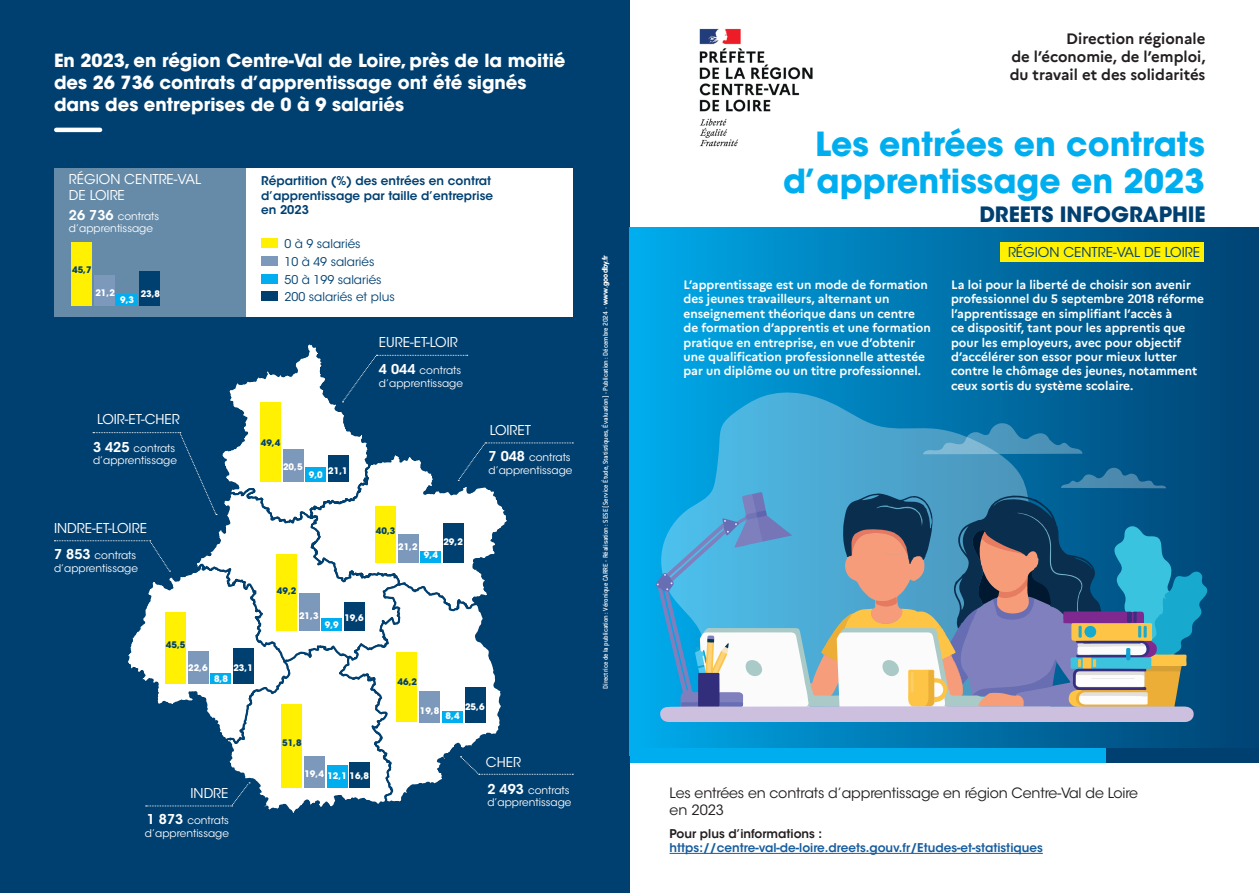
<style>
.page{position:relative;width:1259px;height:893px;background:#fff}
.page>*{position:absolute;margin:0;border:0;box-sizing:border-box;transform-origin:0 0}
.t1{font:700 33px/37.5px "ITC Avant Garde Std";color:#00aeef;text-align:right}
.t2{font:700 21px "ITC Avant Garde Std";color:#004071}
.t3{font:700 18px/21.6px "ITC Avant Garde Std";color:#fff}
.t4{font:700 15px/18px "Marianne";color:#231f20;text-align:justify}
.t5{font:14.1px/17px "ITC Avant Garde Std";letter-spacing:-.01em;color:#231f20}
.t6{font:13.5px/16.2px "ITC Avant Garde Std";color:#fff}
.t7{font:13.5px "ITC Avant Garde Std";color:#004071}
.t8{font:700 12px/14.4px "Marianne";color:#fff}
.t9{font:600 12px/14.4px "ITC Avant Garde Std";color:#004071}
.t10{font:600 12px "ITC Avant Garde Std";color:#175d9e}
.t11{font:12px/18px "ITC Avant Garde Std";color:#004071}
.t12{font:600 12px "ITC Avant Garde Std";color:#231f20}
.t13{font:10.5px/12.6px "ITC Avant Garde Std";color:#fff}
.t14{font:700 9px "ITC Avant Garde Std";color:#fff}
.t15{font:700 9px "ITC Avant Garde Std";color:#004071}
.t16{font:500 7.5px "Conduit ITC";letter-spacing:-.01em;color:#fff}
.s1{font-weight:600;font-size:13.5px}
.s2{font-family:"VAG Rounded Std";font-weight:700}
</style>
<div class="page">
<div style="left:0;top:0;width:629px;height:893px;background:#004071"></div>
<div style="left:629px;top:228px;width:630px;height:528px;background:linear-gradient(to right,#00abeb,#024270)"></div>
<hr style="left:669px;top:853px;width:374px;height:1px;background:#175d9e">
<div style="left:1105px;top:749px;width:154px;height:14px;background:#004071"></div>
<div style="left:630px;top:749px;width:475px;height:14px;background:#00aeef"></div>
<hr style="left:56px;top:128px;width:44px;height:4px;background:#fff">
<svg style="left:54px;top:344px;width:519px;height:469px"></svg>
<div style="left:1000px;top:243px;width:204px;height:19px;background:#fff101"></div>
<svg style="left:659px;top:388px;width:371px;height:79px;background:#2599cc"></svg>
<svg style="left:923px;top:423px;width:159px;height:31px;background:#3689b4"></svg>
<svg style="left:655px;top:467px;width:552px;height:255px;background:#6a98b3"></svg>
<div style="left:328px;top:455px;width:20px;height:27px;background:#004071"></div>
<div style="left:305px;top:467px;width:21px;height:15px;background:#00aeef"></div>
<div style="left:283px;top:450px;width:20px;height:32px;background:#7c98bb"></div>
<div style="left:260px;top:402px;width:20px;height:80px;background:#fff101"></div>
<div style="left:443px;top:523px;width:20px;height:39px;background:#004071"></div>
<div style="left:420px;top:551px;width:21px;height:11px;background:#00aeef"></div>
<div style="left:398px;top:534px;width:20px;height:28px;background:#7c98bb"></div>
<div style="left:375px;top:506px;width:20px;height:56px;background:#fff101"></div>
<div style="left:344px;top:602px;width:20px;height:29px;background:#004071"></div>
<div style="left:321px;top:618px;width:21px;height:13px;background:#00aeef"></div>
<div style="left:299px;top:593px;width:20px;height:38px;background:#7c98bb"></div>
<div style="left:276px;top:554px;width:20px;height:77px;background:#fff101"></div>
<div style="left:233px;top:648px;width:21px;height:35px;background:#004071"></div>
<div style="left:211px;top:673px;width:20px;height:10px;background:#00aeef"></div>
<div style="left:188px;top:651px;width:20px;height:32px;background:#7c98bb"></div>
<div style="left:165px;top:612px;width:21px;height:71px;background:#fff101"></div>
<div style="left:349px;top:763px;width:21px;height:25px;background:#004071"></div>
<div style="left:327px;top:765px;width:20px;height:23px;background:#00aeef"></div>
<div style="left:304px;top:757px;width:20px;height:31px;background:#7c98bb"></div>
<div style="left:281px;top:704px;width:21px;height:84px;background:#fff101"></div>
<div style="left:465px;top:687px;width:20px;height:36px;background:#004071"></div>
<div style="left:442px;top:711px;width:20px;height:12px;background:#00aeef"></div>
<div style="left:419px;top:691px;width:21px;height:32px;background:#7c98bb"></div>
<div style="left:396px;top:652px;width:21px;height:69px;background:#fff101"></div>
<div style="left:54px;top:169px;width:192px;height:148px;background:#658ba9"></div>
<div style="left:139px;top:272px;width:21px;height:34px;background:#004071"></div>
<div style="left:117px;top:295px;width:20px;height:11px;background:#00aeef"></div>
<div style="left:94px;top:276px;width:20px;height:30px;background:#7c98bb"></div>
<div style="left:71px;top:242px;width:21px;height:64px;background:#fff101"></div>
<div style="left:246px;top:168px;width:326px;height:149px;background:#fff"></div>
<div style="left:261px;top:238px;width:16px;height:10px;background:#fff101"></div>
<div style="left:261px;top:256px;width:16px;height:10px;background:#7c98bb"></div>
<div style="left:261px;top:274px;width:17px;height:10px;background:#00aeef"></div>
<div style="left:261px;top:291px;width:17px;height:10px;background:#004071"></div>
<img style="left:699px;top:28px;width:114px;height:119px">
<h3 class="t3" style="left:54px;top:50px;width:513px">En 2023, en région Centre-Val de Loire, près de la moitié des 26 736 contrats d’apprentissage ont été signés dans des entreprises de 0 à 9 salariés</h3>
<p class="t6" style="left:69px;top:171px;width:134px">RÉGION CENTRE-VAL<br>DE LOIRE</p>
<p class="t13" style="left:69px;top:210px;width:92px"><span class="s1">26 736</span> contrats d’apprentissage</p>
<p class="t15" style="left:72px;top:264px;width:21px">45,7</p>
<p class="t14" style="left:95px;top:287px;width:21px">21,2</p>
<p class="t14" style="left:141px;top:287px;width:21px">23,8</p>
<p class="t14" style="left:120px;top:294px;width:15px">9,3</p>
<p class="t6" style="left:97px;top:411px;width:84px">LOIR-ET-CHER</p>
<p class="t13" style="left:93px;top:442px;width:85px"><span class="s1">3 425</span> contrats d’apprentissage</p>
<p class="t9" style="left:261px;top:174px;width:233px">Répartition (%) des entrées en contrat d’apprentissage par taille d’entreprise en 2023</p>
<p class="t11" style="left:284px;top:235px;width:99px">0 à 9 salariés<br>10 à 49 salariés<br>50 à 199 salariés</p>
<p class="t11" style="left:285px;top:287px;width:112px">200 salariés et plus</p>
<p class="t6" style="left:379px;top:334px;width:80px">EURE-ET-LOIR</p>
<p class="t15" style="left:261px;top:436px;width:21px">49,4</p>
<p class="t14" style="left:283px;top:461px;width:21px">20,5</p>
<p class="t14" style="left:328px;top:464px;width:21px">21,1</p>
<p class="t14" style="left:309px;top:469px;width:15px">9,0</p>
<p class="t13" style="left:379px;top:364px;width:85px"><span class="s1">4 044</span> contrats d’apprentissage</p>
<p class="t6" style="left:490px;top:422px;width:43px">LOIRET</p>
<p class="t13" style="left:488px;top:451px;width:85px"><span class="s1">7 048</span> contrats d’apprentissage</p>
<p class="t6" style="left:54px;top:520px;width:94px">INDRE-ET-LOIRE</p>
<p class="t13" style="left:54px;top:549px;width:85px"><span class="s1">7 853</span> contrats d’apprentissage</p>
<p class="t15" style="left:166px;top:639px;width:21px">45,5</p>
<p class="t14" style="left:188px;top:661px;width:21px">22,6</p>
<p class="t14" style="left:233px;top:662px;width:21px">23,1</p>
<p class="t14" style="left:214px;top:672px;width:15px">8,8</p>
<p class="t6" style="left:190px;top:785px;width:40px">INDRE</p>
<p class="t13" style="left:145px;top:814px;width:85px"><span class="s1">1 873</span> contrats d’apprentissage</p>
<p class="t15" style="left:376px;top:525px;width:21px">40,3</p>
<p class="t15" style="left:277px;top:585px;width:21px">49,2</p>
<p class="t14" style="left:299px;top:610px;width:21px">21,3</p>
<p class="t14" style="left:344px;top:612px;width:21px">19,6</p>
<p class="t14" style="left:325px;top:619px;width:15px">9,9</p>
<p class="t15" style="left:282px;top:737px;width:21px">51,8</p>
<p class="t14" style="left:304px;top:770px;width:66px">19,4 12,1 16,8</p>
<p class="t14" style="left:443px;top:536px;width:21px">29,2</p>
<p class="t14" style="left:398px;top:541px;width:21px">21,2</p>
<p class="t14" style="left:424px;top:549px;width:15px">9,4</p>
<p class="t15" style="left:397px;top:675px;width:21px">46,2</p>
<p class="t14" style="left:465px;top:701px;width:21px">25,6</p>
<p class="t14" style="left:420px;top:705px;width:21px">19,8</p>
<p class="t14" style="left:446px;top:710px;width:15px">8,4</p>
<p class="t6" style="left:486px;top:754px;width:37px">CHER</p>
<p class="t13" style="left:487px;top:784px;width:85px"><span class="s1">2 493</span> contrats d’apprentissage</p>
<p class="t16" style="left:601px;top:689px;width:436px;rotate:-90deg">Directrice de la publication : Véronique CARRE - Réalisation : SESE (Service Étude, Statistiques, Évaluation) - Publication : Décembre 2024 - <span class="s2">www.goodby.fr</span></p>
<p class="t4" style="left:1009px;top:29px;width:197px;text-indent:57px">Direction régionale de l’économie, de l’emploi, du travail et des solidarités</p>
<h1 class="t1" style="left:783px;top:125px;width:423px">Les entrées en contrats d’apprentissage en 2023</h1>
<h2 class="t2" style="left:979px;top:201px;width:228px">DREETS INFOGRAPHIE</h2>
<p class="t7" style="left:1008px;top:244px;width:193px">RÉGION CENTRE-VAL DE LOIRE</p>
<p class="t8" style="left:683px;top:276px;width:249px">L’apprentissage est un mode de formation des jeunes travailleurs, alternant un enseignement théorique dans un centre de formation d’apprentis et une formation pratique en entreprise, en vue d’obtenir une qualification professionnelle attestée par un diplôme ou un titre professionnel.</p>
<p class="t8" style="left:951px;top:276px;width:255px">La loi pour la liberté de choisir son avenir professionnel du 5 septembre 2018 réforme l’apprentissage en simplifiant l’accès à<br>ce dispositif, tant pour les apprentis que pour les employeurs, avec pour objectif d’accélérer son essor pour mieux lutter contre le chômage des jeunes, notamment ceux sortis du système scolaire.</p>
<p class="t5" style="left:669px;top:785px;width:470px">Les entrées en contrats d’apprentissage en région Centre-Val de Loire en 2023</p>
<p class="t12" style="left:669px;top:826px;width:154px">Pour plus d’informations :</p>
<p class="t10" style="left:669px;top:840px;width:375px">https://centre-val-de-loire.dreets.gouv.fr/Etudes-et-statistiques</p>
</div>
